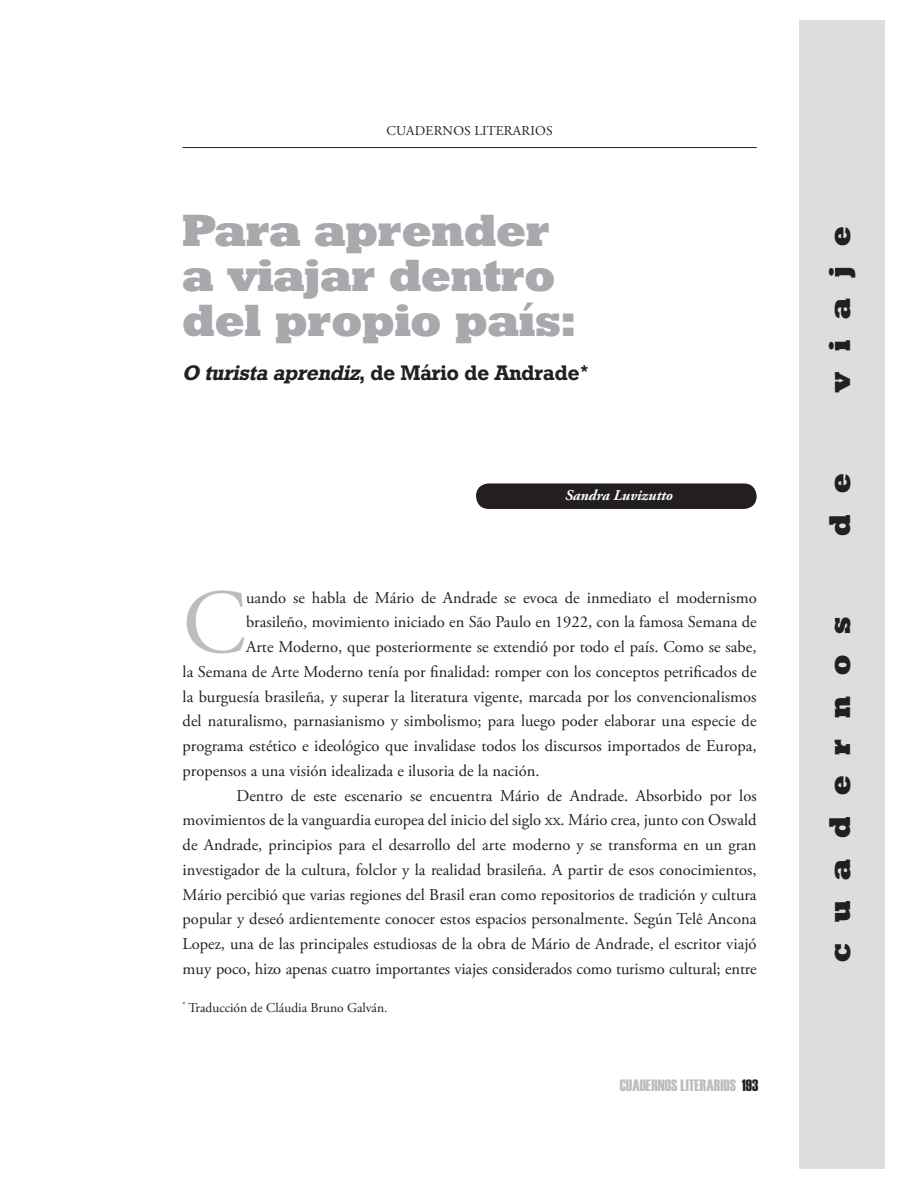
<style>
.page{position:relative;width:918px;height:1188px;background:#fff}
.page>*{position:absolute;margin:0;border:0;box-sizing:border-box;transform-origin:0 0}
.t1{font:91.2px "Adobe Garamond Pro";color:#bbbdc0}
.t2{font:45px/45px "Geometric Slab 712 BT Extra Bold A";color:#a7a9ac}
.t3{font:30px "Geometric Slab 712 BT Extra Bold A";letter-spacing:.7em;color:#231f20}
.t4{font:21px "Geometric Slab 712 BT Bold A";color:#231f20}
.t5{font:16.5px "Adobe Garamond Pro";letter-spacing:-.01em;color:#231f20}
.t6{font:16.5px "Haettenschweiler";color:#bbbdc0}
.t7{font:italic 700 15px "Adobe Garamond Pro";color:#fff}
.t8{font:13.5px "Adobe Garamond Pro";letter-spacing:.015em;color:#231f20}
.s1{font-style:italic}
.s2{color:#231f20}
</style>
<div class="page">
<hr style="left:183px;top:147px;width:574px;height:1px;background:#231f20">
<div style="left:476px;top:483px;width:281px;height:26px;background:#231f20;border-radius:13px"></div>
<div style="left:799px;top:20px;width:85px;height:1148px;background:#dcddde"></div>
<p class="t8" style="left:387px;top:125px;width:168px">CUADERNOS LITERARIOS</p>
<h2 class="t2" style="left:183px;top:211px;width:395px">Para aprender a viajar dentro del propio país:</h2>
<p class="t4" style="left:183px;top:365px;width:408px"><span class="s1">O turista aprendiz</span>, de Mário de Andrade*</p>
<p class="t7" style="left:565px;top:490px;width:110px">Sandra Luvizutto</p>
<h1 class="t1" style="left:183px;top:587px;width:65px">C</h1>
<p class="t5" style="left:246px;top:591px;width:512px">uando se habla de Mário de Andrade se evoca de inmediato el modernismo</p>
<p class="t5" style="left:246px;top:615px;width:512px">brasileño, movimiento iniciado en São Paulo en 1922, con la famosa Semana de</p>
<p class="t5" style="left:246px;top:640px;width:512px">Arte Moderno, que posteriormente se extendió por todo el país. Como se sabe,</p>
<p class="t5" style="left:183px;top:665px;width:575px">la Semana de Arte Moderno tenía por finalidad: romper con los conceptos petrificados de</p>
<p class="t5" style="left:183px;top:690px;width:575px">la burguesía brasileña, y superar la literatura vigente, marcada por los convencionalismos</p>
<p class="t5" style="left:183px;top:714px;width:575px">del naturalismo, parnasianismo y simbolismo; para luego poder elaborar una especie de</p>
<p class="t5" style="left:183px;top:739px;width:575px">programa estético e ideológico que invalidase todos los discursos importados de Europa,</p>
<p class="t5" style="left:183px;top:764px;width:358px">propensos a una visión idealizada e ilusoria de la nación.</p>
<p class="t5" style="left:237px;top:789px;width:522px">Dentro de este escenario se encuentra Mário de Andrade. Absorbido por los</p>
<p class="t5" style="left:183px;top:813px;width:576px">movimientos de la vanguardia europea del inicio del siglo xx. Mário crea, junto con Oswald</p>
<p class="t5" style="left:183px;top:838px;width:576px">de Andrade, principios para el desarrollo del arte moderno y se transforma en un gran</p>
<p class="t5" style="left:183px;top:863px;width:576px">investigador de la cultura, folclor y la realidad brasileña. A partir de esos conocimientos,</p>
<p class="t5" style="left:183px;top:888px;width:576px">Mário percibió que varias regiones del Brasil eran como repositorios de tradición y cultura</p>
<p class="t5" style="left:183px;top:912px;width:576px">popular y deseó ardientemente conocer estos espacios personalmente. Según Telê Ancona</p>
<p class="t5" style="left:183px;top:937px;width:575px">Lopez, una de las principales estudiosas de la obra de Mário de Andrade, el escritor viajó</p>
<p class="t5" style="left:183px;top:962px;width:576px">muy poco, hizo apenas cuatro importantes viajes considerados como turismo cultural; entre</p>
<p class="t8" style="left:183px;top:1002px;width:206px"><sup>*</sup> Traducción de Cláudia Bruno Galván.</p>
<p class="t6" style="left:620px;top:1075px;width:140px">CUADERNOS LITERARIOS <span class="s2">193</span></p>
<h3 class="t3" style="left:829px;top:392px;width:167px;rotate:-90deg">viaje</h3>
<h3 class="t3" style="left:829px;top:536px;width:64px;rotate:-90deg">d e</h3>
<h3 class="t3" style="left:829px;top:962px;width:346px;rotate:-90deg">cuadernos</h3>
</div>
